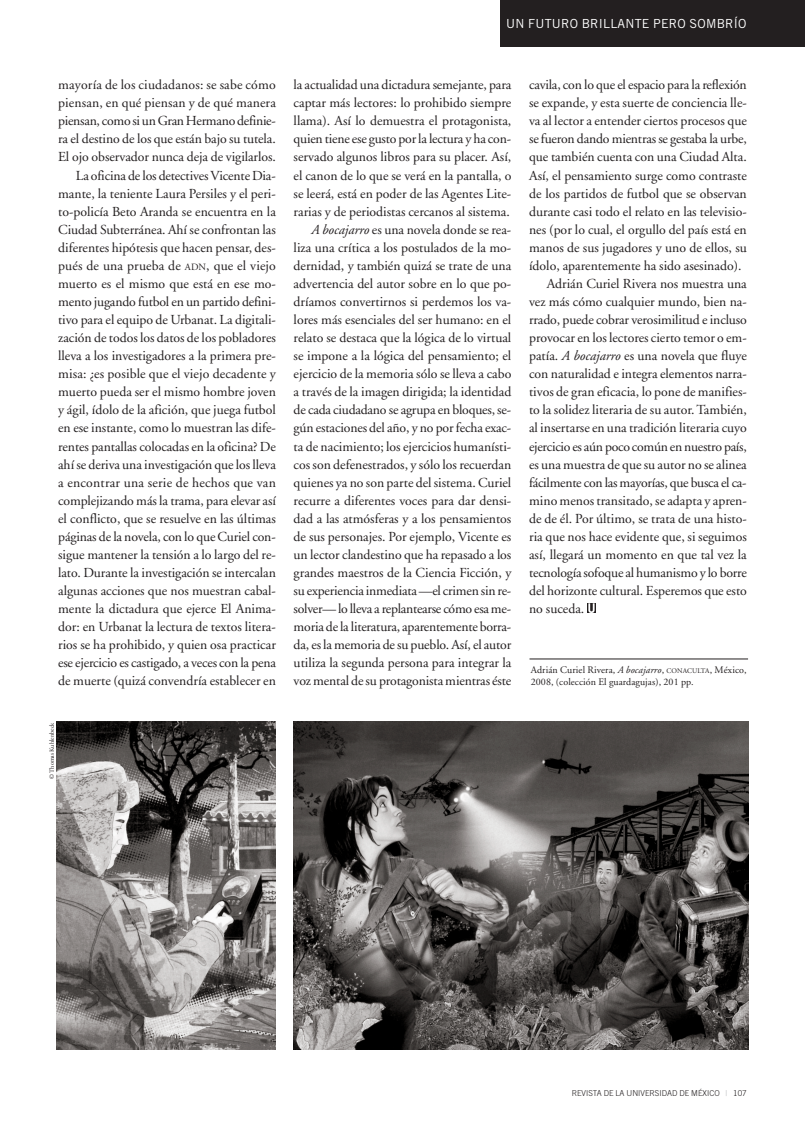
<style>
.page{position:relative;width:805px;height:1142px;background:#fff}
.page>*{position:absolute;margin:0;border:0;box-sizing:border-box;transform-origin:0 0}
.t1{font:13.75px/18px "Adobe Garamond";color:#231f20;text-align:right}
.t2{font:13.75px "Adobe Garamond";letter-spacing:-.02em;color:#231f20}
.t3{font:12.5px "Trade Gothic";letter-spacing:.02em;color:#fff}
.t4{font:10px/12px "Adobe Garamond";letter-spacing:.01em;color:#231f20}
.t5{font:300 8.12px "Trade Gothic";color:#231f20}
.t6{font:6.25px "Adobe Garamond";color:#231f20}
.s1{font-size:9.62px}
.s2{font-style:italic}
.s3{font-size:7px}
.s4{font-weight:400;color:#bcbdc0}
</style>
<div class="page">
<div style="left:500px;top:0;width:305px;height:46px;background:#231f20"></div>
<hr style="left:529px;top:658px;width:219px;height:1px;background:#231f20">
<img style="left:293px;top:721px;width:455px;height:328px">
<img style="left:57px;top:721px;width:218px;height:328px">
<svg style="left:587px;top:603px;width:9px;height:10px"></svg>
<svg style="left:588px;top:603px;width:6px;height:10px"></svg>
<p class="t3" style="left:506px;top:19px;width:242px">UN FUTURO BRILLANTE PERO SOMBRÍO</p>
<p class="t1" style="left:58px;top:77px;width:219px">mayoría de los ciudadanos: se sabe cómo piensan, en qué piensan y de qué manera piensan, como si unGranHermano definie&shy;ra el destino de los que están bajo su tutela.<br>El ojo observador nunca deja de vigilarlos.<br>La oficina de los detectivesVicente Dia&shy;mante, la teniente Laura Persiles y el peri&shy;to-policía Beto Aranda se encuentra en la Ciudad Subterránea. Ahí se confrontan las diferentes hipótesis que hacen pensar, des&shy;pués de una prueba de <span class="s1">ADN</span>, que el viejo muerto es el mismo que está en ese mo&shy;mento jugando futbol en un partido defini&shy;tivo para el equipo de Urbanat. La digitali&shy;zación de todos los datos de los pobladores lleva a los investigadores a la primera pre&shy;misa: ¿es posible que el viejo decadente y muerto pueda ser el mismo hombre joven y ágil, ídolo de la afición, que juega futbol en ese instante, como lo muestran las dife&shy;rentes pantallas colocadas en la oficina? De ahí se deriva una investigación que los lleva a encontrar una serie de hechos que van complejizando más la trama, para elevar así el conflicto, que se resuelve en las últimas páginas de la novela, con lo que Curiel con&shy;sigue mantener la tensión a lo largo del re&shy;lato. Durante la investigación se intercalan algunas acciones que nos muestran cabal&shy;mente la dictadura que ejerce El Anima&shy;dor: en Urbanat la lectura de textos litera&shy;rios se ha prohibido, y quien osa practicar ese ejercicio es castigado, a veces con la pena de muerte (quizá convendría establecer en</p>
<p class="t1" style="left:294px;top:77px;width:219px">la actualidad una dictadura semejante, para captar más lectores: lo prohibido siempre llama). Así lo demuestra el protagonista, quien tiene ese gusto por la lectura y ha con&shy;servado algunos libros para su placer. Así, el canon de lo que se verá en la pantalla, o se leerá, está en poder de las Agentes Lite&shy;rarias y de periodistas cercanos al sistema.<br><span class="s2">A bocajarro</span> es una novela donde se rea&shy;liza una crítica a los postulados de la mo&shy;dernidad, y también quizá se trate de una advertencia del autor sobre en lo que po&shy;dríamos convertirnos si perdemos los va&shy;lores más esenciales del ser humano: en el relato se destaca que la lógica de lo virtual se impone a la lógica del pensamiento; el ejercicio de la memoria sólo se lleva a cabo a través de la imagen dirigida; la identidad de cada ciudadano se agrupa en bloques, se&shy;gún estaciones del año, y no por fecha exac&shy;ta de nacimiento; los ejercicios humanísti&shy;cos son defenestrados, y sólo los recuerdan quienes ya no son parte del sistema. Curiel recurre a diferentes voces para dar densi&shy;dad a las atmósferas y a los pensamientos de sus personajes. Por ejemplo, Vicente es un lector clandestino que ha repasado a los grandes maestros de la Ciencia Ficción, y su experiencia inmediata—el crimen sin re&shy;solver— lo lleva a replantearse cómo esa me&shy;moria de la literatura, aparentemente borra&shy;da, es la memoria de su pueblo. Así, el autor utiliza la segunda persona para integrar la voz mental de su protagonista mientras éste</p>
<p class="t1" style="left:529px;top:77px;width:219px">cavila, con lo que el espacio para la reflexión</p>
<p class="t1" style="left:529px;top:95px;width:219px">se expande, y esta suerte de conciencia lle-</p>
<p class="t1" style="left:529px;top:113px;width:219px">va al lector a entender ciertos procesos que</p>
<p class="t1" style="left:529px;top:131px;width:219px">se fueron dando mientras se gestaba la urbe,</p>
<p class="t1" style="left:529px;top:149px;width:219px">que también cuenta con una Ciudad Alta.</p>
<p class="t1" style="left:529px;top:167px;width:219px">Así, el pensamiento surge como contraste</p>
<p class="t1" style="left:529px;top:185px;width:219px">de los partidos de futbol que se observan</p>
<p class="t1" style="left:529px;top:203px;width:219px">durante casi todo el relato en las televisio-</p>
<p class="t1" style="left:529px;top:221px;width:219px">nes (por lo cual, el orgullo del país está en</p>
<p class="t1" style="left:529px;top:239px;width:219px">manos de sus jugadores y uno de ellos, su</p>
<p class="t1" style="left:529px;top:258px;width:214px">ídolo, aparentemente ha sido asesinado).</p>
<p class="t1" style="left:547px;top:276px;width:201px">Adrián Curiel Rivera nos muestra una</p>
<p class="t1" style="left:529px;top:294px;width:219px">vez más cómo cualquier mundo, bien na-</p>
<p class="t1" style="left:529px;top:312px;width:219px">rrado, puede cobrar verosimilitud e incluso</p>
<p class="t1" style="left:529px;top:330px;width:219px">provocar en los lectores cierto temor o em-</p>
<p class="t1" style="left:529px;top:348px;width:219px">patía. <span class="s2">A bocajarro</span> es una novela que fluye</p>
<p class="t1" style="left:529px;top:366px;width:219px">con naturalidad e integra elementos narra-</p>
<p class="t1" style="left:529px;top:384px;width:219px">tivos de gran eficacia, lo pone de manifies-</p>
<p class="t1" style="left:529px;top:402px;width:219px">to la solidez literaria de su autor.También,</p>
<p class="t1" style="left:529px;top:420px;width:219px">al insertarse en una tradición literaria cuyo</p>
<p class="t2" style="left:529px;top:440px;width:219px">ejercicio es aún poco común en nuestro país,</p>
<p class="t1" style="left:529px;top:456px;width:219px">es una muestra de que su autor no se alinea</p>
<p class="t2" style="left:529px;top:477px;width:219px">fácilmente con las mayorías, que busca el ca-</p>
<p class="t1" style="left:529px;top:492px;width:219px">mino menos transitado, se adapta y apren-</p>
<p class="t1" style="left:529px;top:510px;width:219px">de de él. Por último, se trata de una histo-</p>
<p class="t1" style="left:529px;top:528px;width:219px">ria que nos hace evidente que, si seguimos</p>
<p class="t1" style="left:529px;top:546px;width:219px">así, llegará un momento en que tal vez la</p>
<p class="t1" style="left:529px;top:564px;width:219px">tecnología sofoque al humanismo y lo borre</p>
<p class="t1" style="left:529px;top:583px;width:219px">del horizonte cultural. Esperemos que esto</p>
<p class="t1" style="left:529px;top:601px;width:57px">no suceda.</p>
<p class="t4" style="left:531px;top:665px;width:218px">Adrián Curiel Rivera, <span class="s2">A bocajarro</span>, <span class="s3">CONACULTA</span>, México,<br>2008, (colección El guardagujas), 201 pp.</p>
<p class="t6" style="left:49px;top:778px;width:58px;rotate:-90deg">© Thomas Kuhlenbeck</p>
<p class="t5" style="left:571px;top:1089px;width:177px">REVISTA DE LA UNIVERSIDAD DE MÉXICO <span class="s4">|</span> 107</p>
</div>
